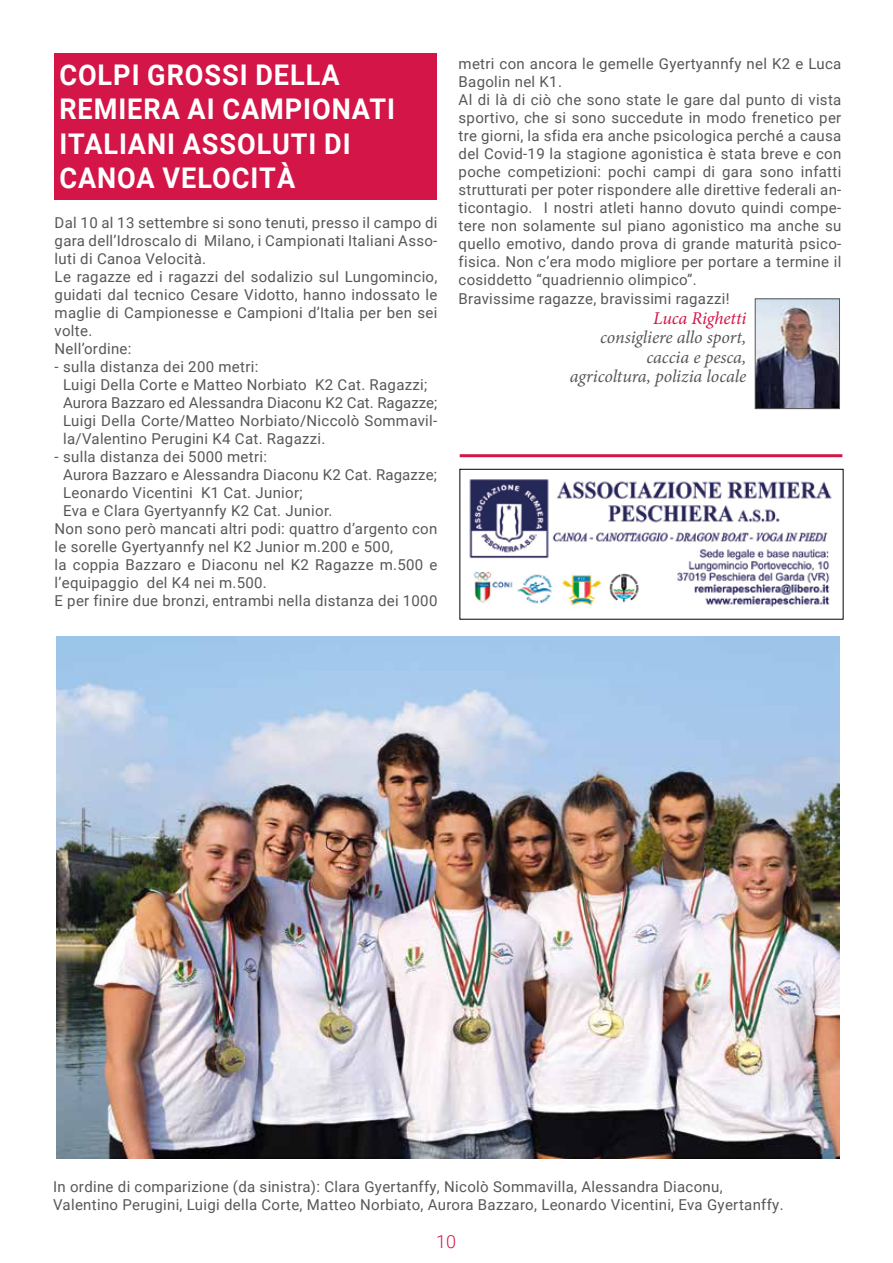
<style>
.page{position:relative;width:893px;height:1263px;background:#fff}
.page>*{position:absolute;margin:0;border:0;box-sizing:border-box;transform-origin:0 0}
.t1{font:700 28.5px/34.5px "Roboto";letter-spacing:.035em;color:#fff;scale:.95 1}
.t2{font:italic 18px/19.5px "Minion Pro";letter-spacing:-.005em;color:#575756;text-align:right}
.t3{font:italic 18px "Minion Pro";letter-spacing:-.005em;color:#d31647}
.t4{font:300 18px "Roboto";color:#d31647}
.t5{font:15px/18px "Roboto";letter-spacing:.02em;color:#575756}
</style>
<div class="page">
<div style="left:55px;top:53px;width:382px;height:146px;background:#d31647"></div>
<img style="left:757px;top:300px;width:81px;height:107px">
<div style="left:755px;top:298px;width:85px;height:111px;border:1px solid #575756"></div>
<img style="left:56px;top:636px;width:784px;height:523px">
<div style="left:460px;top:469px;width:383px;height:150px;border:1px solid #000"></div>
<img style="left:469px;top:479px;width:363px;height:128px">
<hr style="left:460px;top:454px;width:382px;height:3px;background:#d31647">
<h1 class="t1" style="left:59px;top:56px;width:355px">COLPI GROSSI DELLA<br>REMIERA AI CAMPIONATI<br>ITALIANI ASSOLUTI DI<br>CANOA VELOCITÀ</h1>
<p class="t5" style="left:459px;top:54px;width:384px">metri con ancora le gemelle Gyertyannfy nel K2 e Luca Bagolin nel K1.<br>Al di là di ciò che sono state le gare dal punto di vista sportivo, che si sono succedute in modo frenetico per tre giorni, la sfida era anche psicologica perché a causa del Covid-19 la stagione agonistica è stata breve e con poche competizioni: pochi campi di gara sono infatti strutturati per poter rispondere alle direttive federali an&shy;ticontagio. I nostri atleti hanno dovuto quindi compe&shy;tere non solamente sul piano agonistico ma anche su quello emotivo, dando prova di grande maturità psico&shy;fisica. Non c’era modo migliore per portare a termine il cosiddetto “quadriennio olimpico”.</p>
<p class="t5" style="left:459px;top:289px;width:273px">Bravissime ragazze, bravissimi ragazzi!</p>
<p class="t3" style="left:653px;top:306px;width:95px">Luca Righetti</p>
<p class="t2" style="left:570px;top:328px;width:178px">consigliere allo sport, caccia e pesca, agricoltura, polizia locale</p>
<p class="t5" style="left:55px;top:213px;width:384px">Dal 10 al 13 settembre si sono tenuti, presso il campo di gara dell’Idroscalo di Milano, i Campionati Italiani Asso&shy;luti di Canoa Velocità.<br>Le ragazze ed i ragazzi del sodalizio sul Lungomincio, guidati dal tecnico Cesare Vidotto, hanno indossato le maglie di Campionesse e Campioni d’Italia per ben sei volte.<br>Nell’ordine:</p>
<p class="t5" style="left:63px;top:357px;width:376px;text-indent:-9px">- sulla distanza dei 200 metri:<br>Luigi Della Corte e Matteo Norbiato K2 Cat. Ragazzi; Aurora Bazzaro ed Alessandra Diaconu K2 Cat. Ragazze; Luigi Della Corte/Matteo Norbiato/Niccolò Sommavil&shy;la/Valentino Perugini K4 Cat. Ragazzi.</p>
<p class="t5" style="left:55px;top:447px;width:214px">- sulla distanza dei 5000 metri:</p>
<p class="t5" style="left:63px;top:465px;width:375px">Aurora Bazzaro e Alessandra Diaconu K2 Cat. Ragazze;</p>
<p class="t5" style="left:63px;top:483px;width:241px">Leonardo Vicentini K1 Cat. Junior;</p>
<p class="t5" style="left:63px;top:501px;width:271px">Eva e Clara Gyertyannfy K2 Cat. Junior.</p>
<p class="t5" style="left:55px;top:519px;width:384px">Non sono però mancati altri podi: quattro d’argento con</p>
<p class="t5" style="left:55px;top:537px;width:340px">le sorelle Gyertyannfy nel K2 Junior m.200 e 500,</p>
<p class="t5" style="left:55px;top:555px;width:384px">la coppia Bazzaro e Diaconu nel K2 Ragazze m.500 e</p>
<p class="t5" style="left:55px;top:573px;width:214px">l’equipaggio del K4 nei m.500.</p>
<p class="t5" style="left:55px;top:591px;width:384px">E per finire due bronzi, entrambi nella distanza dei 1000</p>
<p class="t5" style="left:53px;top:1177px;width:732px">In ordine di comparizione (da sinistra): Clara Gyertanffy, Nicolò Sommavilla, Alessandra Diaconu,<br>Valentino Perugini, Luigi della Corte, Matteo Norbiato, Aurora Bazzaro, Leonardo Vicentini, Eva Gyertanffy.</p>
<p class="t4" style="left:436px;top:1229px;width:21px">10</p>
</div>
